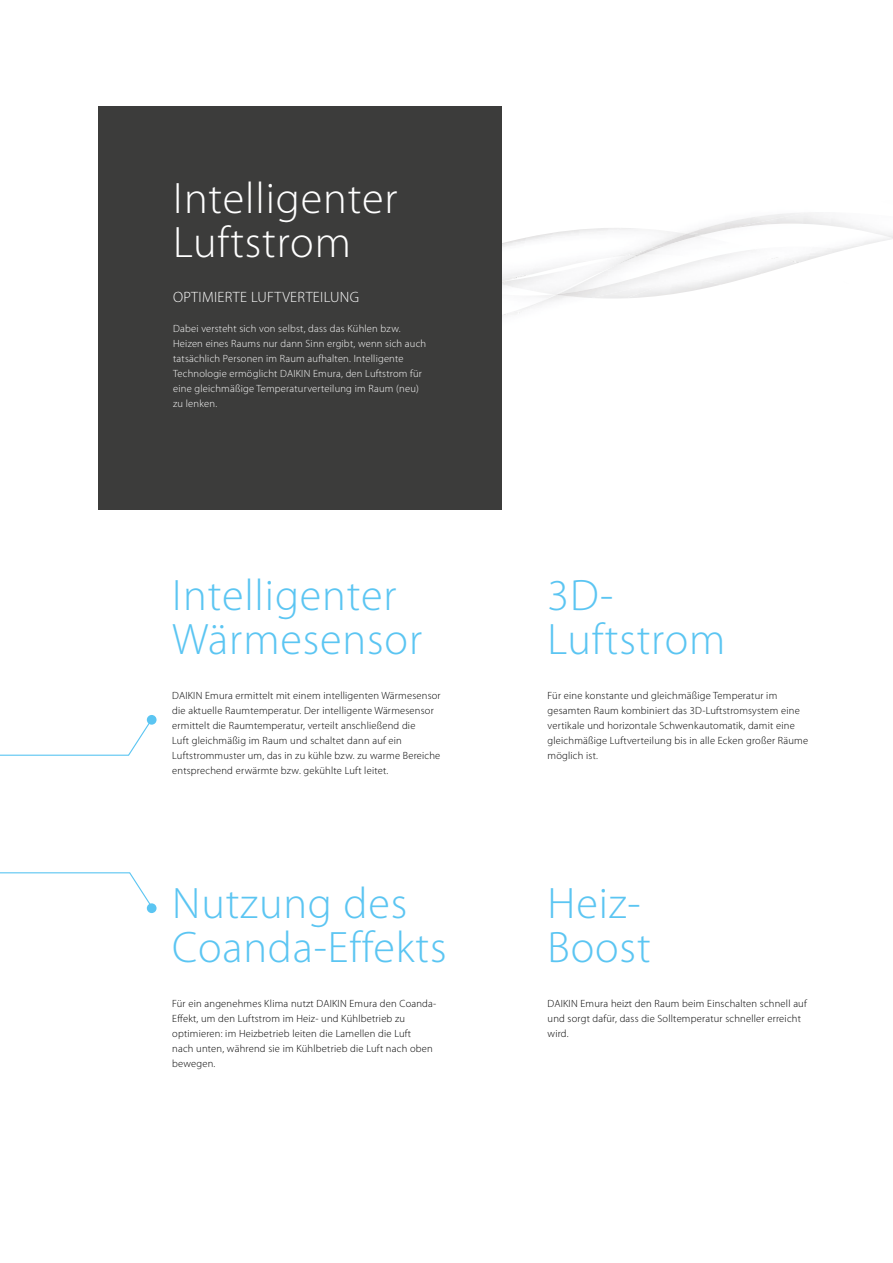
<style>
.page{position:relative;width:893px;height:1263px;background:#fff}
.page>*{position:absolute;margin:0;border:0;box-sizing:border-box;transform-origin:0 0}
.t1{font:300 44.25px/44.2px "Myriad Pro";letter-spacing:.02em;color:#5bc5f2}
.t2{font:300 44.25px/44.2px "Myriad Pro";letter-spacing:.02em;color:#fff}
.t3{font:300 15px "Myriad Pro";letter-spacing:.02em;color:#fff}
.t4{font:300 10.5px/15px "Myriad Pro";letter-spacing:.02em;color:#000}
.t5{font:300 10.5px/15px "Myriad Pro";letter-spacing:.02em;color:#fff}
</style>
<div class="page">
<img style="left:613px;top:254px;width:28px;height:4px">
<img style="left:624px;top:250px;width:17px;height:6px">
<img style="left:636px;top:249px;width:21px;height:6px">
<img style="left:606px;top:258px;width:35px;height:15px">
<svg style="left:605px;top:262px;width:18px;height:8px"></svg>
<img style="left:510px;top:274px;width:22px;height:6px">
<img style="left:517px;top:261px;width:74px;height:15px">
<svg style="left:502px;top:280px;width:8px;height:3px"></svg>
<svg style="left:502px;top:213px;width:391px;height:36px"></svg>
<img style="left:685px;top:277px;width:25px;height:1px">
<img style="left:754px;top:248px;width:92px;height:9px">
<img style="left:557px;top:273px;width:125px;height:25px">
<img style="left:652px;top:259px;width:81px;height:18px">
<img style="left:761px;top:247px;width:73px;height:9px">
<img style="left:786px;top:257px;width:14px;height:6px">
<img style="left:735px;top:258px;width:62px;height:16px">
<img style="left:704px;top:249px;width:74px;height:16px">
<div style="left:98px;top:106px;width:404px;height:404px;background:#3c3c3b"></div>
<svg style="left:0;top:719px;width:150px;height:37px"></svg>
<div style="left:147px;top:715px;width:10px;height:10px;background:#5bc5f2;border-radius:50%"></div>
<svg style="left:0;top:872px;width:150px;height:37px"></svg>
<div style="left:147px;top:903px;width:10px;height:10px;background:#5bc5f2;border-radius:50%"></div>
<h1 class="t2" style="left:173px;top:177px;width:226px">Intelligenter<br>Luftstrom</h1>
<h2 class="t3" style="left:173px;top:288px;width:187px">OPTIMIERTE LUFTVERTEILUNG</h2>
<p class="t5" style="left:173px;top:321px;width:255px">Dabei versteht sich von selbst, dass das Kühlen bzw.<br>Heizen eines Raums nur dann Sinn ergibt, wenn sich auch tatsächlich Personen im Raum aufhalten. Intelligente Technologie ermöglicht DAIKIN Emura, den Luftstrom für eine gleichmäßige Temperaturverteilung im Raum (neu) zu lenken.</p>
<h1 class="t1" style="left:172px;top:574px;width:251px">Intelligenter<br>Wärmesensor</h1>
<p class="t4" style="left:172px;top:688px;width:270px">DAIKIN Emura ermittelt mit einem intelligenten Wärmesensor die aktuelle Raumtemperatur. Der intelligente Wärmesensor ermittelt die Raumtemperatur, verteilt anschließend die<br>Luft gleichmäßig im Raum und schaltet dann auf ein Luftstrommuster um, das in zu kühle bzw. zu warme Bereiche entsprechend erwärmte bzw. gekühlte Luft leitet.</p>
<h1 class="t1" style="left:172px;top:881px;width:276px">Nutzung des<br>Coanda-Effekts</h1>
<p class="t4" style="left:172px;top:996px;width:266px">Für ein angenehmes Klima nutzt DAIKIN Emura den Coanda-Effekt, um den Luftstrom im Heiz- und Kühlbetrieb zu optimieren: im Heizbetrieb leiten die Lamellen die Luft<br>nach unten, während sie im Kühlbetrieb die Luft nach oben bewegen.</p>
<h1 class="t1" style="left:548px;top:574px;width:179px">3D-<br>Luftstrom</h1>
<p class="t4" style="left:548px;top:688px;width:262px">Für eine konstante und gleichmäßige Temperatur im gesamten Raum kombiniert das 3D-Luftstromsystem eine vertikale und horizontale Schwenkautomatik, damit eine gleichmäßige Luftverteilung bis in alle Ecken großer Räume möglich ist.</p>
<h1 class="t1" style="left:548px;top:881px;width:105px">Heiz-<br>Boost</h1>
<p class="t4" style="left:548px;top:996px;width:261px">DAIKIN Emura heizt den Raum beim Einschalten schnell auf und sorgt dafür, dass die Solltemperatur schneller erreicht wird.</p>
</div>
